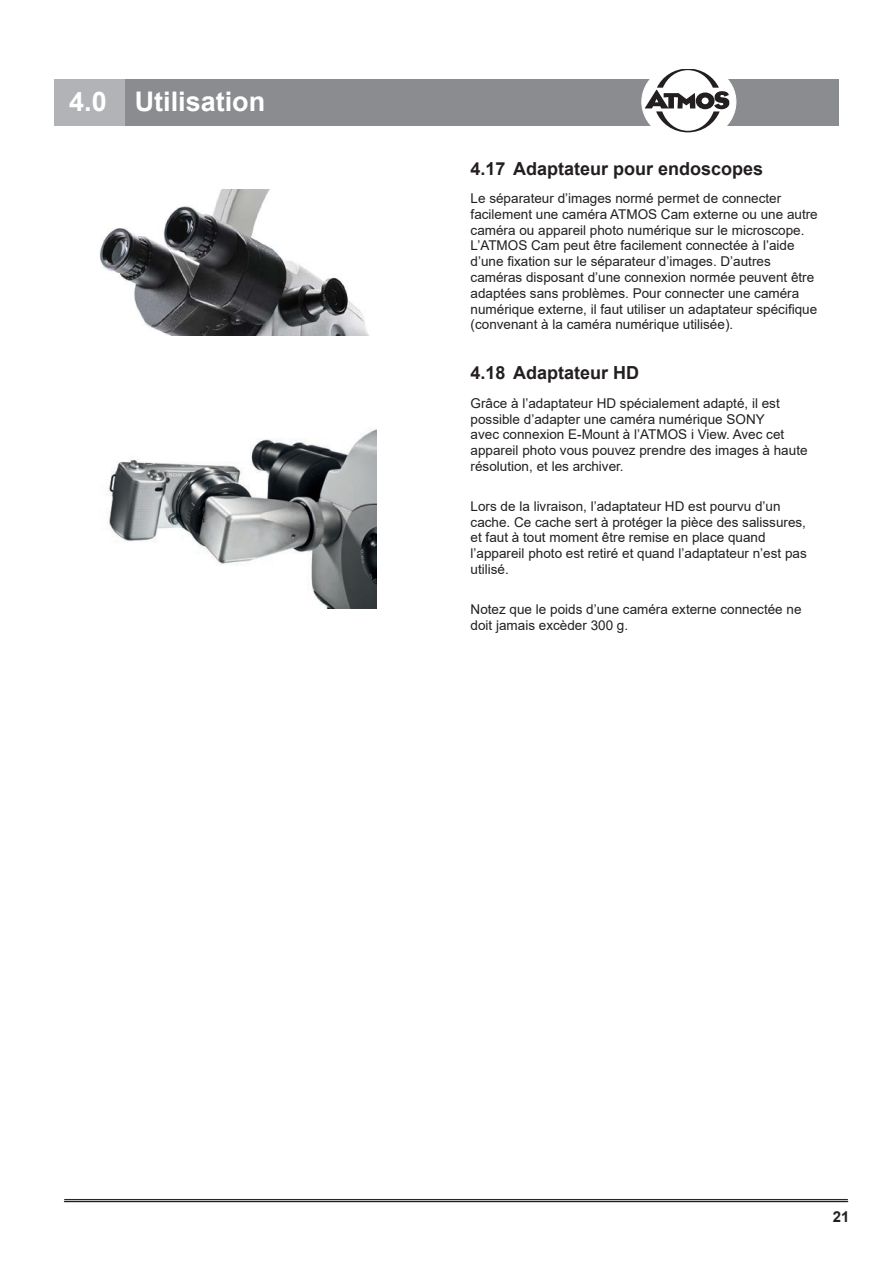
<style>
.page{position:relative;width:893px;height:1263px;background:#fff}
.page>*{position:absolute;margin:0;border:0;box-sizing:border-box;transform-origin:0 0}
.t1{font:700 27px "Arial";color:#fff}
.t2{font:700 18px "Arial";color:#231f20}
.t3{font:700 15px "Arial";color:#231f20}
.t4{font:13.5px/15.8px "Arial";color:#231f20}
</style>
<div class="page">
<hr style="left:65px;top:1199px;width:783px;height:1px;background:#231f20">
<hr style="left:65px;top:1201px;width:783px;height:1px;background:#231f20">
<div style="left:124px;top:79px;width:715px;height:47px;background:#8a8c8f"></div>
<div style="left:54px;top:79px;width:70px;height:47px;background:#b2b3b7"></div>
<div style="left:642px;top:62px;width:94px;height:80px;background:#fff;border-radius:50%"></div>
<svg style="left:645px;top:69px;width:85px;height:63px"></svg>
<img style="left:99px;top:189px;width:271px;height:147px">
<img style="left:106px;top:429px;width:270px;height:179px">
<h1 class="t1" style="left:69px;top:83px;width:198px">4.0 Utilisation</h1>
<h2 class="t2" style="left:471px;top:156px;width:294px">4.17 Adaptateur pour endoscopes</h2>
<p class="t4" style="left:471px;top:190px;width:349px">Le séparateur d’images normé permet de connecter facilement une caméra ATMOS Cam externe ou une autre caméra ou appareil photo numérique sur le microscope.<br>L’ATMOS Cam peut être facilement connectée à l’aide d’une fixation sur le séparateur d’images. D’autres caméras disposant d’une connexion normée peuvent être adaptées sans problèmes. Pour connecter une caméra numérique externe, il faut utiliser un adaptateur spécifique (convenant à la caméra numérique utilisée).</p>
<h2 class="t2" style="left:471px;top:360px;width:170px">4.18 Adaptateur HD</h2>
<p class="t4" style="left:471px;top:395px;width:338px">Grâce à l’adaptateur HD spécialement adapté, il est possible d’adapter une caméra numérique SONY<br>avec connexion E-Mount à l’ATMOS i View. Avec cet appareil photo vous pouvez prendre des images à haute résolution, et les archiver.</p>
<p class="t4" style="left:471px;top:498px;width:338px">Lors de la livraison, l’adaptateur HD est pourvu d’un cache. Ce cache sert à protéger la pièce des salissures, et faut à tout moment être remise en place quand l’appareil photo est retiré et quand l’adaptateur n’est pas utilisé.</p>
<p class="t4" style="left:471px;top:601px;width:332px">Notez que le poids d’une caméra externe connectée ne doit jamais excèder 300 g.</p>
<p class="t3" style="left:833px;top:1206px;width:18px">21</p>
</div>
